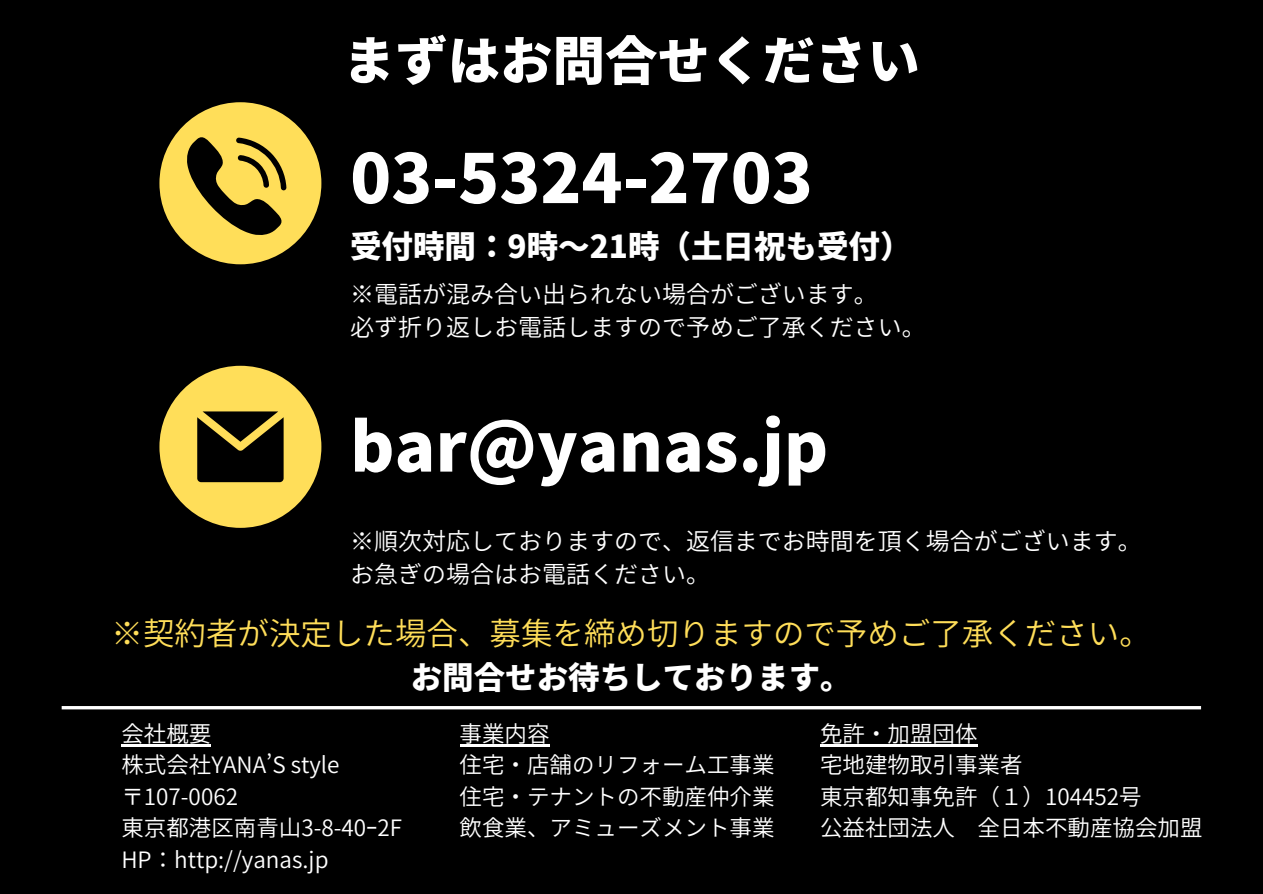
<style>
.page{position:relative;width:1263px;height:894px;background:#fff}
.page>*{position:absolute;margin:0;border:0;box-sizing:border-box;transform-origin:0 0}
.t1{font:900 67.5px "Noto Sans JP";color:#fff}
.t2{font:900 52.5px "Noto Sans JP";color:#fff}
.t3{font:900 31.5px "Noto Sans JP";color:#fff}
.t4{font:600 31.5px "Noto Sans JP";color:#ffde59}
.t5{font:600 24px/32.5px "Noto Sans JP";color:#fff}
.t6{font:600 22.5px/31.5px "Noto Sans JP";color:#fff}
</style>
<div class="page">
<div style="left:0;top:0;width:1263px;height:893px;background:#000"></div>
<svg style="left:159px;top:365px;width:162px;height:162px"></svg>
<svg style="left:159px;top:102px;width:162px;height:162px"></svg>
<hr style="left:121px;top:743px;width:90px;height:3px;background:#fff">
<hr style="left:460px;top:743px;width:89px;height:3px;background:#fff">
<hr style="left:820px;top:743px;width:157px;height:3px;background:#fff">
<svg style="left:62px;top:706px;width:1139px;height:3px;background:#fbfbfb"></svg>
<h2 class="t2" style="left:343px;top:19px;width:579px">まずはお問合せください</h2>
<h1 class="t1" style="left:350px;top:125px;width:464px">03-5324-2703</h1>
<h3 class="t3" style="left:350px;top:221px;width:563px">受付時間：9時～21時（土日祝も受付）</h3>
<p class="t5" style="left:350px;top:277px;width:577px">※電話が混み合い出られない場合がございます。<br>必ず折り返しお電話しますので予めご了承ください。</p>
<h1 class="t1" style="left:350px;top:393px;width:480px">bar@yanas.jp</h1>
<p class="t5" style="left:350px;top:524px;width:793px">※順次対応しておりますので、返信までお時間を頂く場合がございます。お急ぎの場合はお電話ください。</p>
<h3 class="t4" style="left:112px;top:608px;width:1041px">※契約者が決定した場合、募集を締め切りますので予めご了承ください。</h3>
<h3 class="t3" style="left:411px;top:652px;width:442px">お問合せお待ちしております。</h3>
<p class="t6" style="left:121px;top:716px;width:282px">会社概要<br>株式会社YANA’S style〒107-0062<br>東京都港区南青山 3-8-40ｰ2F<br>HP：http://yanas.jp</p>
<p class="t6" style="left:460px;top:716px;width:316px">事業内容<br>住宅・店舗のリフォーム工事業住宅・テナントの不動産仲介業飲食業、アミューズメント事業</p>
<p class="t6" style="left:820px;top:716px;width:384px">免許・加盟団体<br>宅地建物取引事業者<br>東京都知事免許（１）104452号<br>公益社団法人 全日本不動産協会加盟</p>
</div>
